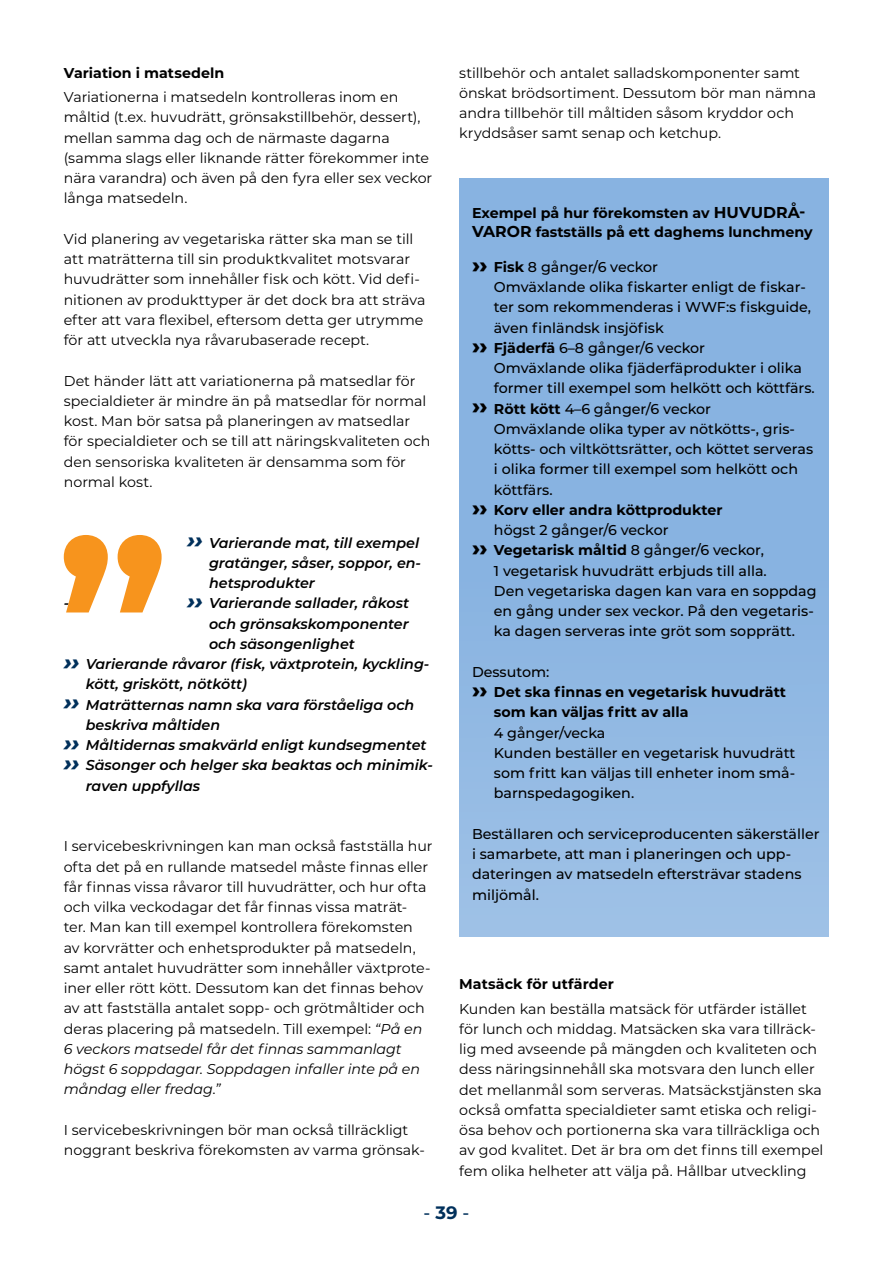
<style>
.page{position:relative;width:893px;height:1263px;background:#fff}
.page>*{position:absolute;margin:0;border:0;box-sizing:border-box;transform-origin:0 0}
.t1{font:500 18px "Montserrat";color:#00305b}
.leipateksti{font:14.25px/20.2px "Montserrat";color:#000}
.nosto_1{font:500 14.25px/20.2px "Montserrat";color:#000}
.nosto_2{font:italic 600 14.25px/20.2px "Montserrat";color:#000}
.nosto_1_bold{font:700 14.25px/18.8px "Montserrat";color:#000}
.nosto_1-2{font:700 14.25px/20.2px "Montserrat";color:#000}
._3_otsikko{font:700 14.25px "Montserrat";letter-spacing:.005em;color:#000}
.s1{font-weight:800;font-size:22.5px;color:#00305b}
.s2{font-style:italic}
.s3{font-size:15.75px}
.s4{font-weight:800;font-size:22.5px}
.s5{font-weight:700}
.s6{font-weight:500}
</style>
<div class="page">
<div style="left:459px;top:179px;width:370px;height:757px;background:linear-gradient(to bottom,#82afe0,#99bee5)"></div>
<svg style="left:64px;top:535px;width:98px;height:77px"></svg>
<p class="_3_otsikko" style="left:64px;top:62px;width:162px">Variation i matsedeln</p>
<p class="leipateksti" style="left:64px;top:86px;width:370px">Variationerna i matsedeln kontrolleras inom en måltid (t.ex. huvudrätt, grönsakstillbehör, dessert), mellan samma dag och de närmaste dagarna (samma slags eller liknande rätter förekommer inte nära varandra) och även på den fyra eller sex veckor långa matsedeln.</p>
<p class="leipateksti" style="left:64px;top:228px;width:363px">Vid planering av vegetariska rätter ska man se till att maträtterna till sin produktkvalitet motsvarar huvudrätter som innehåller fisk och kött. Vid defi&shy;nitionen av produkttyper är det dock bra att sträva efter att vara flexibel, eftersom detta ger utrymme för att utveckla nya råvarubaserade recept.</p>
<p class="leipateksti" style="left:64px;top:370px;width:368px">Det händer lätt att variationerna på matsedlar för specialdieter är mindre än på matsedlar för normal kost. Man bör satsa på planeringen av matsedlar för specialdieter och se till att näringskvaliteten och den sensoriska kvaliteten är densamma som för normal kost.</p>
<p class="nosto_2" style="left:209px;top:532px;width:213px;text-indent:-22px"><span class="s1">››</span> Varierande mat, till exempel gratänger, såser, soppor, en&shy;hetsprodukter</p>
<p class="nosto_2" style="left:64px;top:593px;width:7px">-</p>
<p class="nosto_2" style="left:209px;top:593px;width:201px;text-align:justify;text-indent:-22px"><span class="s1">››</span> Varierande sallader, råkost och grönsakskomponenter och säsongenlighet</p>
<p class="nosto_2" style="left:86px;top:653px;width:345px;text-indent:-22px"><span class="s1">››</span> Varierande råvaror (fisk, växtprotein, kyckling&shy;kött, griskött, nötkött)</p>
<p class="nosto_2" style="left:86px;top:694px;width:330px;text-indent:-22px"><span class="s1">››</span> Maträtternas namn ska vara förståeliga och beskriva måltiden</p>
<p class="nosto_2" style="left:64px;top:734px;width:364px"><span class="s1">››</span> Måltidernas smakvärld enligt kundsegmentet</p>
<p class="nosto_2" style="left:86px;top:755px;width:349px;text-indent:-22px"><span class="s1">››</span> Säsonger och helger ska beaktas och minimik&shy;raven uppfyllas</p>
<p class="leipateksti" style="left:64px;top:836px;width:370px">I servicebeskrivningen kan man också fastställa hur ofta det på en rullande matsedel måste finnas eller får finnas vissa råvaror till huvudrätter, och hur ofta och vilka veckodagar det får finnas vissa maträt&shy;ter. Man kan till exempel kontrollera förekomsten<br>av korvrätter och enhetsprodukter på matsedeln, samt antalet huvudrätter som innehåller växtprote&shy;iner eller rött kött. Dessutom kan det finnas behov av att fastställa antalet sopp- och grötmåltider och deras placering på matsedeln. Till exempel: <span class="s2">“På en 6 veckors matsedel får det finnas sammanlagt högst 6 soppdagar. Soppdagen infaller inte på en måndag eller fredag.”</span></p>
<p class="leipateksti" style="left:64px;top:1119px;width:362px">I servicebeskrivningen bör man också tillräckligt noggrant beskriva förekomsten av varma grönsak-</p>
<p class="leipateksti" style="left:459px;top:62px;width:358px">stillbehör och antalet salladskomponenter samt önskat brödsortiment. Dessutom bör man nämna andra tillbehör till måltiden såsom kryddor och kryddsåser samt senap och ketchup.</p>
<p class="nosto_1_bold" style="left:472px;top:203px;width:342px">Exempel på hur förekomsten av <span class="s3">HUVUDRÅ-<br>VAROR</span> fastställs på ett daghems lunchmeny</p>
<p class="nosto_1" style="left:494px;top:256px;width:319px;text-indent:-22px"><span class="s4">››</span> <span class="s5">Fisk</span> 8 gånger/6 veckor<br>Omväxlande olika fiskarter enligt de fiskar&shy;ter som rekommenderas i WWF:s fiskguide, även finländsk insjöfisk</p>
<p class="nosto_1" style="left:494px;top:337px;width:322px;text-indent:-22px"><span class="s4">››</span> <span class="s5">Fjäderfä</span> 6–8 gånger/6 veckor<br>Omväxlande olika fjäderfäprodukter i olika former till exempel som helkött och köttfärs.</p>
<p class="nosto_1" style="left:494px;top:398px;width:321px;text-indent:-22px"><span class="s4">››</span> <span class="s5">Rött kött</span> 4–6 gånger/6 veckor<br>Omväxlande olika typer av nötkötts-, gris&shy;kötts- och viltköttsrätter, och köttet serveras i olika former till exempel som helkött och köttfärs.</p>
<p class="nosto_1-2" style="left:494px;top:499px;width:230px;text-indent:-22px"><span class="s4">››</span> Korv eller andra köttprodukter <span class="s6">högst 2 gånger/6 veckor</span></p>
<p class="nosto_1" style="left:494px;top:540px;width:324px;text-indent:-22px"><span class="s4">››</span> <span class="s5">Vegetarisk måltid</span> 8 gånger/6 veckor,<br>1 vegetarisk huvudrätt erbjuds till alla.<br>Den vegetariska dagen kan vara en soppdag en gång under sex veckor. På den vegetaris&shy;ka dagen serveras inte gröt som sopprätt.</p>
<p class="nosto_1" style="left:472px;top:661px;width:79px">Dessutom:</p>
<p class="nosto_1" style="left:494px;top:681px;width:303px;text-indent:-22px"><span class="s4">››</span> <span class="s5">Det ska finnas en vegetarisk huvudrätt som kan väljas fritt av alla<br></span>4 gånger/vecka<br>Kunden beställer en vegetarisk huvudrätt som fritt kan väljas till enheter inom små&shy;barnspedagogiken.</p>
<p class="nosto_1" style="left:472px;top:823px;width:349px">Beställaren och serviceproducenten säkerställer i samarbete, att man i planeringen och upp&shy;dateringen av matsedeln eftersträvar stadens miljömål.</p>
<p class="_3_otsikko" style="left:459px;top:974px;width:156px">Matsäck för utfärder</p>
<p class="leipateksti" style="left:459px;top:998px;width:366px">Kunden kan beställa matsäck för utfärder istället för lunch och middag. Matsäcken ska vara tillräck&shy;lig med avseende på mängden och kvaliteten och dess näringsinnehåll ska motsvara den lunch eller det mellanmål som serveras. Matsäckstjänsten ska också omfatta specialdieter samt etiska och religi&shy;ösa behov och portionerna ska vara tillräckliga och av god kvalitet. Det är bra om det finns till exempel fem olika helheter att välja på. Hållbar utveckling</p>
<p class="t1" style="left:423px;top:1200px;width:48px">- <span class="s5">39</span> -</p>
</div>
